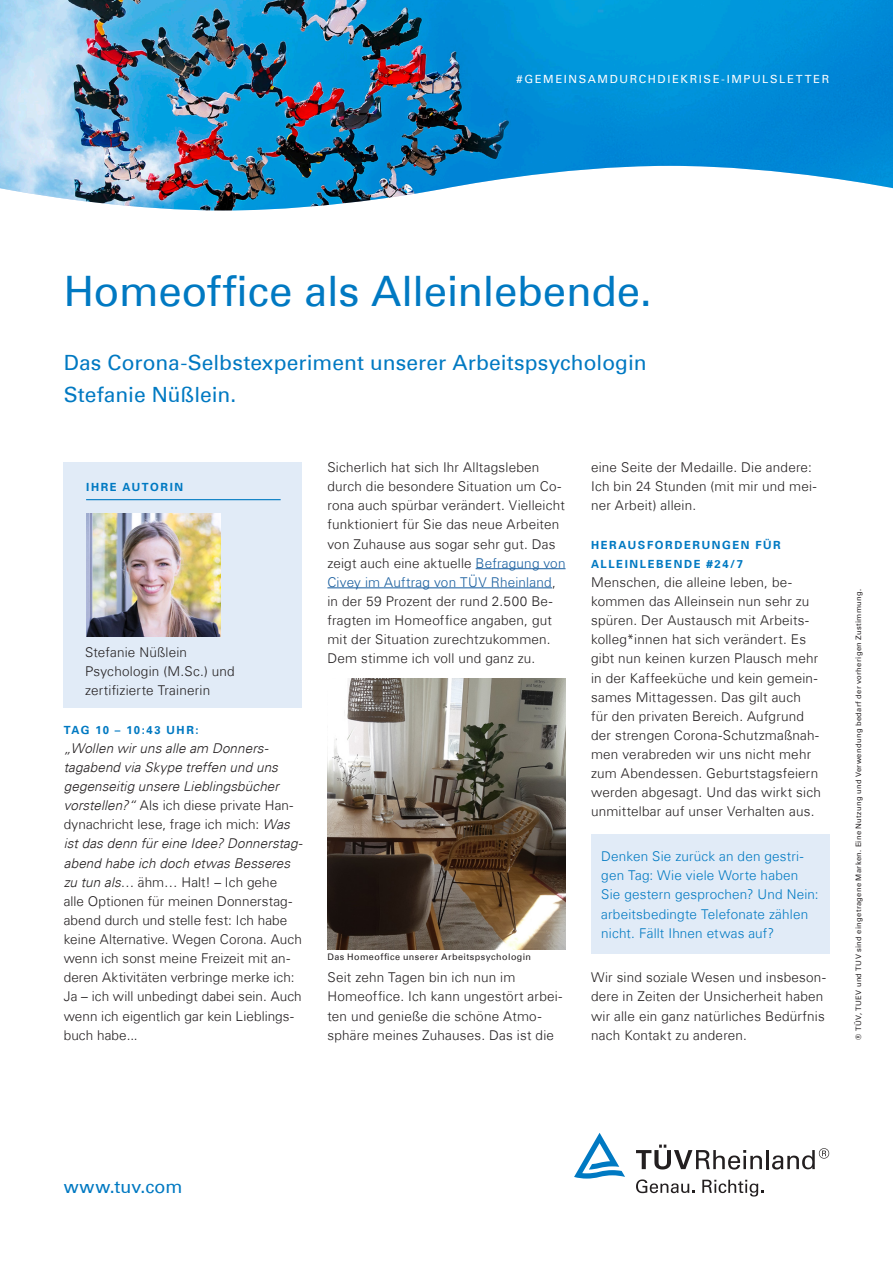
<style>
.page{position:relative;width:893px;height:1263px;background:#fff}
.page>*{position:absolute;margin:0;border:0;box-sizing:border-box;transform-origin:0 0}
._01_Headline{font:42px "Univers Com 55 Roman";letter-spacing:-.005em;color:#0079c2}
._02_Subheadline___In{font:21px/32px "Univers Com 55 Roman";letter-spacing:.005em;color:#0079c2}
._03_Copy{font:18px "Univers Com 55 Roman";letter-spacing:.01em;color:#0079c2}
._03_Copy-2{font:300 13.5px/19.2px "Univers Com 45";letter-spacing:.015em;color:#231f20}
._03_Copy-3{font:300 13.5px/19.2px "Univers Com 45";letter-spacing:.015em;color:#0079c2}
._04_Copyheadline{font:700 11.25px/19.2px "Univers Com 65";letter-spacing:.145em;color:#0079c2}
.t1{font:11.25px "Univers Com 55 Roman";letter-spacing:.14em;color:#fff}
._04_Copyheadline-2{font:700 11.25px "Univers Com 65";letter-spacing:.12em;color:#0079c2}
._10_Trademark_Protec{font:9px "Univers Com 55 Roman";letter-spacing:.05em;color:#231f20}
._10_Trademark_Protec-2{font:7.5px "Univers Com 55 Roman";letter-spacing:.05em;color:#231f20}
.s1{font-style:italic}
.s2{color:#175d9e}
</style>
<div class="page">
<img style="left:0;top:0;width:893px;height:210px">
<hr style="left:476px;top:568px;width:90px;height:1px;background:#175d9e">
<hr style="left:327px;top:587px;width:225px;height:1px;background:#175d9e">
<svg style="left:636px;top:1144px;width:126px;height:25px"></svg>
<hr style="left:766px;top:1150px;width:3px;height:19px;background:#231f20">
<svg style="left:772px;top:1148px;width:57px;height:21px"></svg>
<svg style="left:636px;top:1179px;width:58px;height:14px"></svg>
<svg style="left:702px;top:1180px;width:61px;height:16px"></svg>
<svg style="left:574px;top:1133px;width:51px;height:45px"></svg>
<div style="left:591px;top:834px;width:238px;height:120px;background:#e1ebf7"></div>
<div style="left:64px;top:462px;width:238px;height:246px;background:#e1ebf7"></div>
<hr style="left:86px;top:499px;width:195px;height:1px;background:#0079c2">
<img style="left:86px;top:513px;width:135px;height:123px">
<img style="left:327px;top:678px;width:239px;height:271px">
<p class="t1" style="left:516px;top:72px;width:314px">#GEMEINSAMDURCHDIEKRISE-IMPULSLETTER</p>
<p class="_01_Headline" style="left:64px;top:266px;width:589px">Homeoffice als Alleinlebende.</p>
<p class="_02_Subheadline___In" style="left:64px;top:347px;width:584px">Das Corona-Selbstexperiment unserer Arbeitspsychologin<br>Stefanie Nüßlein.</p>
<p class="_04_Copyheadline" style="left:86px;top:478px;width:99px">IHRE AUTORIN</p>
<p class="_03_Copy-2" style="left:85px;top:643px;width:104px">Stefanie Nüßlein</p>
<p class="_03_Copy-2" style="left:85px;top:662px;width:151px">Psychologin (M.Sc.) und zertifizierte Trainerin</p>
<p class="_04_Copyheadline-2" style="left:64px;top:723px;width:136px">TAG 10 – 10:43 UHR:</p>
<p class="_03_Copy-2" style="left:64px;top:738px;width:240px"><span class="s1">„Wollen wir uns alle am Donners&shy;tagabend via Skype treffen und uns gegenseitig unsere Lieblingsbücher vorstellen?“</span> Als ich diese private Han&shy;dynachricht lese, frage ich mich: <span class="s1">Was ist das denn für eine Idee? Donnerstag&shy;abend habe ich doch etwas Besseres zu tun als</span>… ähm… Halt! – Ich gehe<br>alle Optionen für meinen Donnerstag&shy;abend durch und stelle fest: Ich habe keine Alternative. Wegen Corona. Auch wenn ich sonst meine Freizeit mit an&shy;deren Aktivitäten verbringe merke ich:<br>Ja – ich will unbedingt dabei sein. Auch wenn ich eigentlich gar kein Lieblings&shy;buch habe...</p>
<p class="_03_Copy-2" style="left:327px;top:458px;width:240px">Sicherlich hat sich Ihr Alltagsleben durch die besondere Situation um Co&shy;rona auch spürbar verändert. Vielleicht funktioniert für Sie das neue Arbeiten von Zuhause aus sogar sehr gut. Das zeigt auch eine aktuelle <span class="s2">Befragung von Civey im Auftrag von TÜV Rheinland</span>, in der 59 Prozent der rund 2.500 Be&shy;fragten im Homeoffice angaben, gut mit der Situation zurechtzukommen.<br>Dem stimme ich voll und ganz zu.</p>
<p class="_10_Trademark_Protec" style="left:327px;top:951px;width:205px">Das Homeoffice unserer Arbeitspsychologin</p>
<p class="_03_Copy-2" style="left:327px;top:968px;width:236px">Seit zehn Tagen bin ich nun im Homeoffice. Ich kann ungestört arbei&shy;ten und genieße die schöne Atmo&shy;sphäre meines Zuhauses. Das ist die</p>
<p class="_03_Copy-2" style="left:591px;top:458px;width:227px">eine Seite der Medaille. Die andere:<br>Ich bin 24 Stunden (mit mir und mei&shy;ner Arbeit) allein.</p>
<p class="_04_Copyheadline" style="left:591px;top:535px;width:191px">HERAUSFORDERUNGEN FÜR<br>ALLEINLEBENDE #24/7</p>
<p class="_03_Copy-2" style="left:591px;top:572px;width:231px">Menschen, die alleine leben, be&shy;kommen das Alleinsein nun sehr zu spüren. Der Austausch mit Arbeits&shy;kolleg*innen hat sich verändert. Es gibt nun keinen kurzen Plausch mehr in der Kaffeeküche und kein gemein&shy;sames Mittagessen. Das gilt auch für den privaten Bereich. Aufgrund der strengen Corona-Schutzmaßnah&shy;men verabreden wir uns nicht mehr zum Abendessen. Geburtstagsfeiern werden abgesagt. Und das wirkt sich unmittelbar auf unser Verhalten aus.</p>
<p class="_03_Copy-3" style="left:601px;top:847px;width:219px">Denken Sie zurück an den gestri&shy;gen Tag: Wie viele Worte haben<br>Sie gestern gesprochen? Und Nein: arbeitsbedingte Telefonate zählen nicht. Fällt Ihnen etwas auf?</p>
<p class="_03_Copy-2" style="left:591px;top:968px;width:236px">Wir sind soziale Wesen und insbeson&shy;dere in Zeiten der Unsicherheit haben wir alle ein ganz natürliches Bedürfnis nach Kontakt zu anderen.</p>
<p class="_10_Trademark_Protec-2" style="left:854px;top:1040px;width:452px;rotate:-90deg">® TÜV, TUEV und TUV sind eingetragene Marken. Eine Nutzung und Verwendung bedarf der vorherigen Zustimmung.</p>
<p class="_03_Copy" style="left:64px;top:1175px;width:120px">www.tuv.com</p>
</div>
